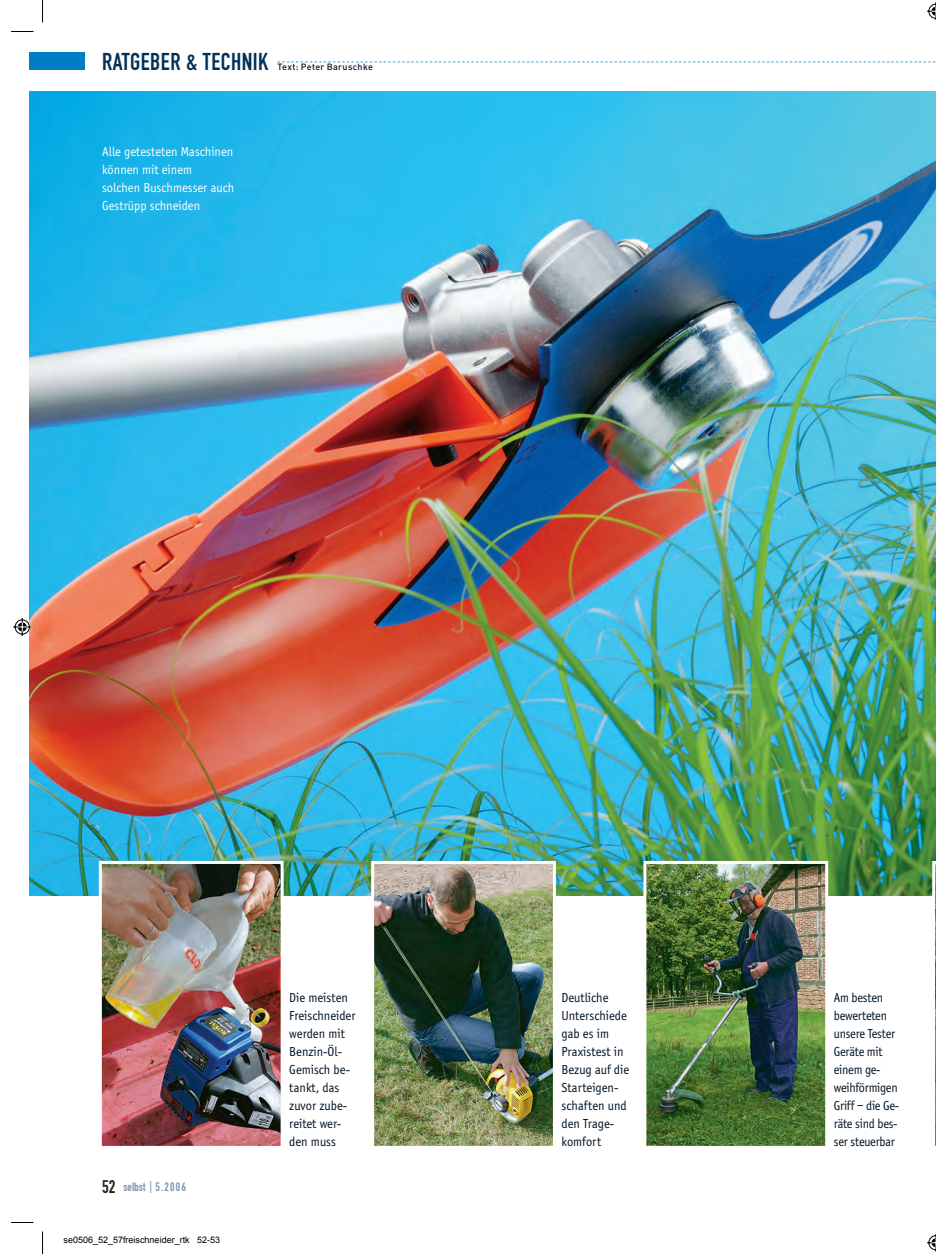
<style>
.page{position:relative;width:936px;height:1254px;background:#fff}
.page>*{position:absolute;margin:0;border:0;box-sizing:border-box;transform-origin:0 0}
.t1{font:24px "DIN Engschrift";letter-spacing:.02em;color:#003158}
.t2{font:13.5px/18px "Officina Sans";color:#001322;scale:.95 1}
.t3{font:13.5px/18px "Officina Sans";letter-spacing:-.02em;color:#001322;scale:.93 1}
.t4{font:13.5px/18px "Officina Sans";color:#fffefc;scale:.95 1}
.t5{font:12px "DIN Engschrift";color:#7e93b0}
.t6{font:9px "Arial";color:#000}
.t7{font:500 9px "DIN";letter-spacing:.035em;color:#001322}
.t8{font:7.5px "DIN Engschrift";color:#007ec5}
.s1{font-size:18px;color:#231f20}
.s2{font-family:"Officina Sans"}
</style>
<div class="page">
<img style="left:30px;top:91px;width:905px;height:804px">
<img style="left:103px;top:865px;width:176px;height:279px">
<div style="left:99px;top:861px;width:184px;height:287px;border:3px solid #fffefc"></div>
<img style="left:375px;top:865px;width:177px;height:279px">
<div style="left:371px;top:861px;width:185px;height:287px;border:3px solid #fffefc"></div>
<img style="left:647px;top:865px;width:177px;height:279px">
<div style="left:643px;top:861px;width:185px;height:287px;border:3px solid #fffefc"></div>
<svg style="left:932px;top:861px;width:3px;height:35px"></svg>
<div style="left:30px;top:53px;width:55px;height:17px;background:#007ec5"></div>
<svg style="left:11px;top:31px;width:23px;height:1px"></svg>
<svg style="left:11px;top:1222px;width:23px;height:1px"></svg>
<svg style="left:42px;top:0;width:1px;height:22px"></svg>
<svg style="left:42px;top:1231px;width:1px;height:23px"></svg>
<svg style="left:927px;top:2px;width:9px;height:19px"></svg>
<svg style="left:927px;top:1233px;width:9px;height:19px"></svg>
<svg style="left:13px;top:616px;width:20px;height:22px"></svg>
<h1 class="t1" style="left:102px;top:53px;width:168px">RATGEBER &amp; TECHNIK</h1>
<p class="t8" style="left:277px;top:59px;width:659px">- - - - - - - - - - - - - - - - - - - - - - - - - - - - - - - - - - - - - - - - - - - - - - - - - - - - - - - - - - - - - - - - - - - - - - - - - - - - - - - - - - - - - - - - - - - - - - - - - - - - - - - - - - - - - - - - - - - - - - - - - - - - - - - - - - - - - - - - - - - - - - -</p>
<p class="t7" style="left:277px;top:63px;width:97px">Text: Peter Baruschke</p>
<p class="t4" style="left:102px;top:143px;width:141px">Alle getesteten Maschinen können mit einem<br>solchen Buschmesser auch<br>Gestrüpp schneiden</p>
<p class="t5" style="left:102px;top:1182px;width:85px"><span class="s1">52</span> selbst <span class="s2">|</span> 5.2006</p>
<p class="t6" style="left:64px;top:1234px;width:158px">se0506_52_57freischneider_rtk 52-53</p>
<p class="t2" style="left:289px;top:989px;width:71px">Die meisten<br>Freischneider werden mit<br>Benzin-Öl-<br>Gemisch be&shy;tankt, das zuvor zube&shy;reitet wer&shy;den muss</p>
<p class="t2" style="left:561px;top:989px;width:73px">Deutliche<br>Unterschiede gab es im<br>Praxistest in<br>Bezug auf die<br>Starteigen&shy;schaften und den Trage&shy;komfort</p>
<p class="t3" style="left:833px;top:989px;width:72px">Am besten bewerteten unsere Tester<br>Geräte mit einem ge&shy;weihförmigen<br>Griff – die Ge&shy;räte sind bes&shy;ser steuerbar</p>
</div>
